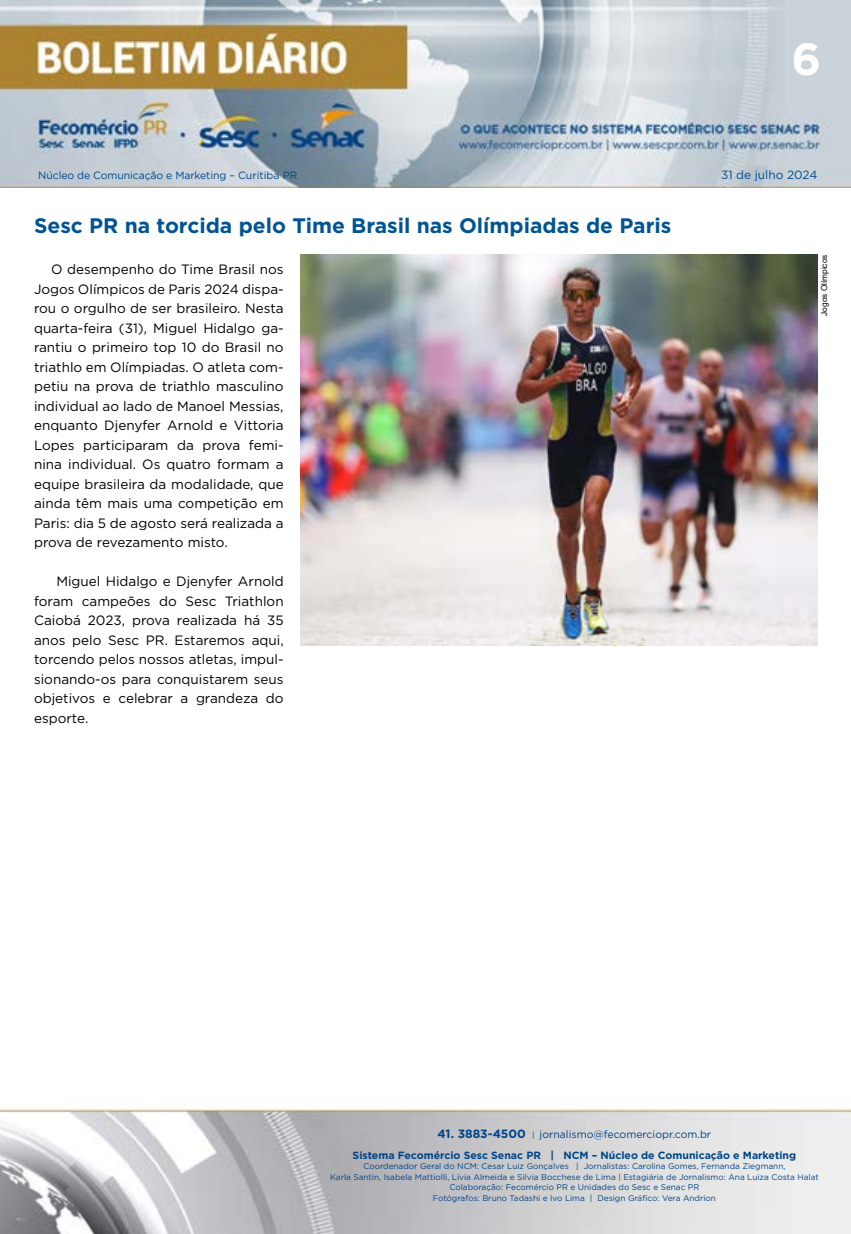
<style>
.page{position:relative;width:851px;height:1234px;background:#fff}
.page>*{position:absolute;margin:0;border:0;box-sizing:border-box;transform-origin:0 0}
.t1{font:700 45px "Gotham";color:#fff}
.t2{font:700 21px "Gotham";color:#005493}
.t3{font:13.5px/19.5px "Gotham";color:#000;text-align:justify}
.t4{font:11.85px "Gotham";color:#004a93}
.t5{font:700 10.5px/21px "Gotham";color:#004587;text-align:center}
.t6{font:10.5px "Gotham";letter-spacing:-.01em;color:#004587}
.t7{font:8.25px/10.5px "Gotham";color:#004587;text-align:center}
.t8{font:8.25px "Arial";color:#000}
.s1{font-size:12px}
.s2{font-weight:400;font-size:8.25px}
.s3{font-weight:400}
</style>
<div class="page">
<img style="left:0;top:0;width:850px;height:188px">
<img style="left:0;top:1108px;width:850px;height:125px">
<img style="left:300px;top:255px;width:517px;height:390px">
<h1 class="t1" style="left:791px;top:29px;width:31px">6</h1>
<p class="t6" style="left:38px;top:168px;width:260px">Núcleo de Comunicação e Marketing – Curitiba PR</p>
<p class="t4" style="left:721px;top:167px;width:98px">31 de julho 2024</p>
<h2 class="t2" style="left:34px;top:211px;width:638px">Sesc PR na torcida pelo Time Brasil nas Olímpiadas de Paris</h2>
<p class="t3" style="left:34px;top:259px;width:251px;text-indent:17px">O desempenho do Time Brasil nos Jogos Olímpicos de Paris 2024 dispa&shy;rou o orgulho de ser brasileiro. Nesta quarta-feira (31), Miguel Hidalgo ga&shy;rantiu o primeiro top 10 do Brasil no triathlo em Olímpiadas. O atleta com&shy;petiu na prova de triathlo masculino individual ao lado de Manoel Messias, enquanto Djenyfer Arnold e Vittoria Lopes participaram da prova femi&shy;nina individual. Os quatro formam a equipe brasileira da modalidade, que ainda têm mais uma competição em Paris: dia 5 de agosto será realizada a prova de revezamento misto.</p>
<p class="t3" style="left:34px;top:571px;width:251px;text-indent:22px">Miguel Hidalgo e Djenyfer Arnold foram campeões do Sesc Triathlon Caiobá 2023, prova realizada há 35 anos pelo Sesc PR. Estaremos aqui, torcendo pelos nossos atletas, impul&shy;sionando-os para conquistarem seus objetivos e celebrar a grandeza do esporte.</p>
<p class="t8" style="left:818px;top:316px;width:62px;rotate:-90deg">Jogos Olímpicos</p>
<p class="t5" style="left:352px;top:1122px;width:445px"><span class="s1">41. 3883-4500</span> <span class="s2">|</span> <span class="s3">jornalismo@fecomerciopr.com.br<br></span>Sistema Fecomércio Sesc Senac PR | NCM – Núcleo de Comunicação e Marketing</p>
<p class="t7" style="left:330px;top:1160px;width:490px">Coordenador Geral do NCM: Cesar Luiz Gonçalves | Jornalistas: Carolina Gomes, Fernanda Ziegmann,<br>Karla Santin, Isabela Mattiolli, Lívia Almeida e Silvia Bocchese de Lima | Estagiária de Jornalismo: Ana Luiza Costa Halat Colaboração: Fecomércio PR e Unidades do Sesc e Senac PR<br>Fotógrafos: Bruno Tadashi e Ivo Lima | Design Gráfico: Vera Andrion</p>
</div>
